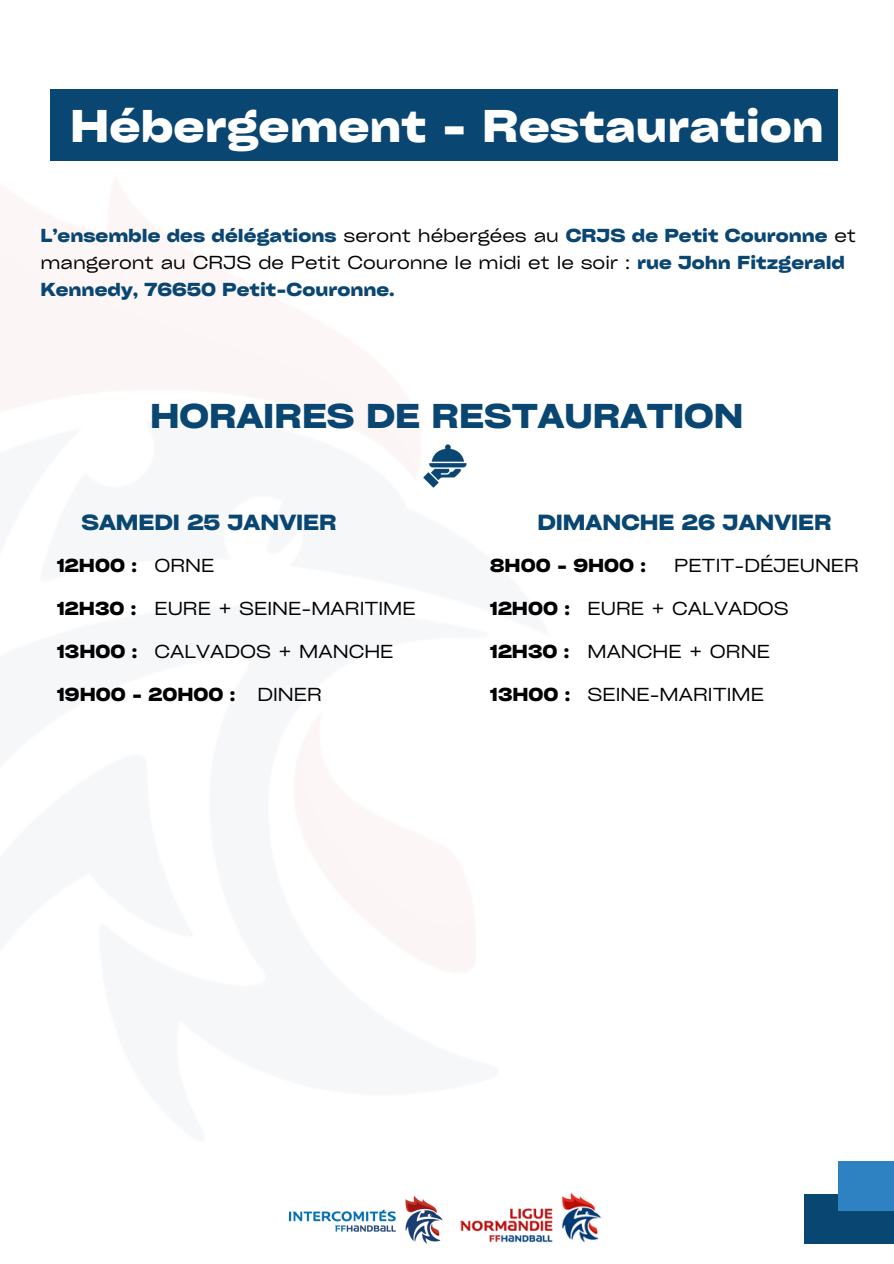
<style>
.page{position:relative;width:894px;height:1264px;background:#fff}
.page>*{position:absolute;margin:0;border:0;box-sizing:border-box;transform-origin:0 0}
.t1{font:700 expanded 43.95px "Cy Grotesk";color:#fff}
.t2{font:700 expanded 33px "Cy Grotesk";color:#0a4672}
.t3{font:700 expanded 21px "Cy Grotesk";color:#0a4672}
.t4{font:700 expanded 18px/27px "Cy Grotesk";color:#0a4672}
.t5{font:expanded 18px "Cy Grotesk";color:#000}
.t6{font:700 expanded 18px "Cy Grotesk";color:#000}
.s1{font-weight:400;color:#000}
</style>
<div class="page">
<img style="left:460px;top:1192px;width:141px;height:51px">
<img style="left:290px;top:1195px;width:153px;height:49px">
<div style="left:804px;top:1194px;width:89px;height:49px;background:#0a4672"></div>
<div style="left:838px;top:1161px;width:55px;height:49px;background:#2e82c1"></div>
<div style="left:50px;top:89px;width:788px;height:72px;background:#0a4672"></div>
<img style="left:423px;top:444px;width:44px;height:44px">
<p class="t1" style="left:70px;top:98px;width:754px">Hébergement - Restauration</p>
<h5 class="t4" style="left:40px;top:221px;width:816px">L’ensemble des délégations <span class="s1">seront hébergées au</span> CRJS de Petit Couronne <span class="s1">et mangeront au CRJS de Petit Couronne le midi et le soir :</span> rue John Fitzgerald<br>Kennedy, 76650 Petit-Couronne.</h5>
<p class="t2" style="left:150px;top:395px;width:595px">HORAIRES DE RESTAURATION</p>
<h3 class="t3" style="left:81px;top:508px;width:256px">SAMEDI 25 JANVIER</h3>
<h4 class="t3" style="left:537px;top:508px;width:296px">DIMANCHE 26 JANVIER</h4>
<h5 class="t6" style="left:57px;top:554px;width:81px">12H00 :</h5>
<h4 class="t6" style="left:57px;top:597px;width:80px">12H30 :</h4>
<h4 class="t5" style="left:674px;top:554px;width:186px">PETIT-DÉJEUNER</h4>
<h2 class="t6" style="left:490px;top:554px;width:157px">8H00 - 9H00 :</h2>
<h3 class="t5" style="left:587px;top:597px;width:203px">EURE + CALVADOS</h3>
<h5 class="t5" style="left:154px;top:554px;width:61px">ORNE</h5>
<h4 class="t5" style="left:154px;top:597px;width:263px">EURE + SEINE-MARITIME</h4>
<p class="t6" style="left:490px;top:597px;width:81px">12H00 :</p>
<h5 class="t6" style="left:57px;top:640px;width:82px">13H00 :</h5>
<h4 class="t6" style="left:57px;top:683px;width:180px">19H00 - 20H00 :</h4>
<h5 class="t5" style="left:154px;top:640px;width:240px">CALVADOS + MANCHE</h5>
<h1 class="t5" style="left:257px;top:683px;width:66px">DINER</h1>
<h5 class="t6" style="left:490px;top:640px;width:80px">12H30 :</h5>
<h4 class="t5" style="left:587px;top:640px;width:184px">MANCHE + ORNE</h4>
<h5 class="t6" style="left:490px;top:683px;width:82px">13H00 :</h5>
<h4 class="t5" style="left:587px;top:683px;width:178px">SEINE-MARITIME</h4>
</div>
